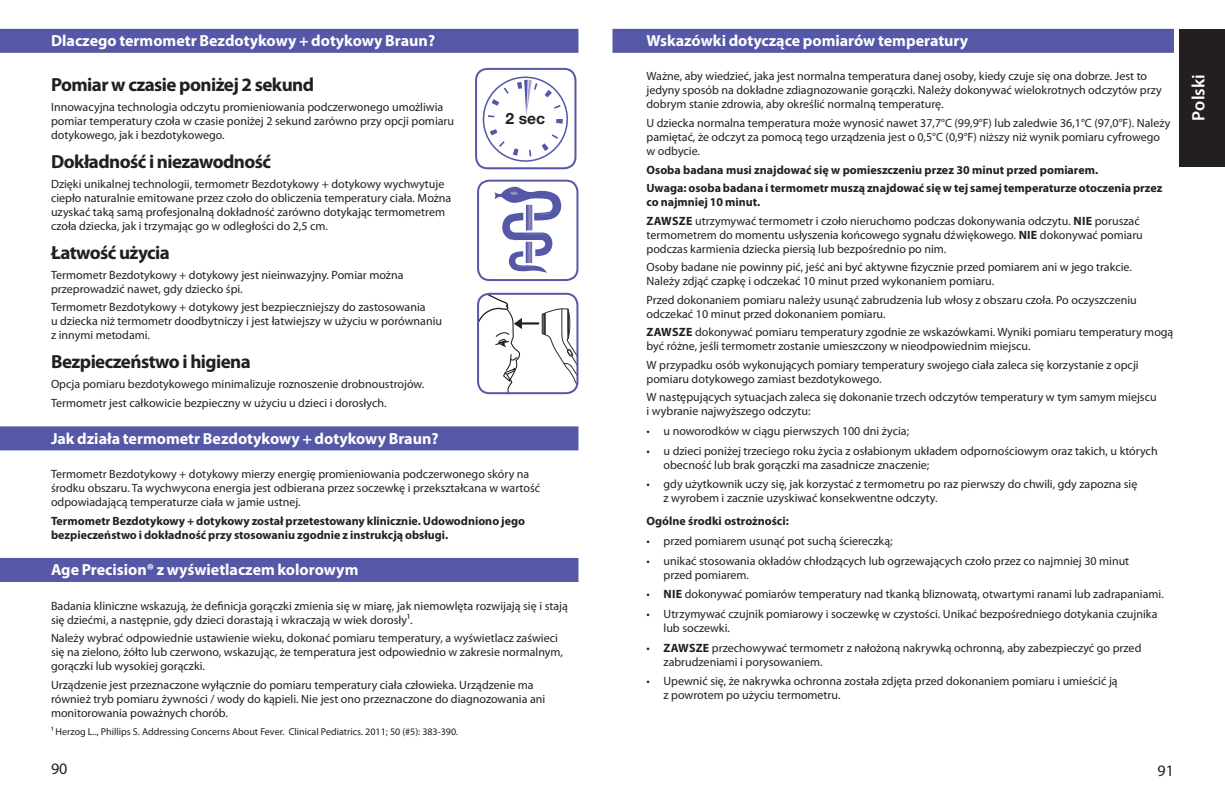
<style>
.page{position:relative;width:1225px;height:794px;background:#fff}
.page>*{position:absolute;margin:0;border:0;box-sizing:border-box;transform-origin:0 0}
.Subhead_2018{font:700 19px "Myriad Pro";letter-spacing:-.03em;color:#231f20}
.LANGUAGES_White{font:600 18px "Myriad Pro";color:#fff}
.Heading_with_Purple{font:700 16px "Myriad Pro";color:#fff}
.t1{font:16px "Myriad Pro";color:#231f20}
.t2{font:700 15.6px "Helvetica Neue";color:#231f20}
.Body_text{font:12px/14px "Myriad Pro";color:#231f20}
.Bulleted_text{font:12px/14px "Myriad Pro";color:#231f20}
.main_text_bold{font:700 12px/14px "Myriad Pro";color:#231f20}
.Body_text-2{font:700 12px "Myriad Pro";color:#231f20}
.Bulleted_text-2{font:700 12px "Myriad Pro";color:#231f20}
.Body_text-3{font:10px "Myriad Pro";color:#231f20}
.s1{font-weight:700}
</style>
<div class="page">
<div style="left:1179px;top:29px;width:46px;height:137px;background:#231f20"></div>
<div style="left:0;top:29px;width:578px;height:24px;background:#5558a6"></div>
<div style="left:0;top:426px;width:578px;height:24px;background:#5558a6"></div>
<div style="left:0;top:558px;width:578px;height:24px;background:#5558a6"></div>
<svg style="left:483px;top:76px;width:85px;height:86px"></svg>
<div style="left:475px;top:68px;width:101px;height:101px;border:2px solid #5558a6;border-radius:11px"></div>
<svg style="left:494px;top:187px;width:67px;height:86px"></svg>
<div style="left:477px;top:180px;width:101px;height:101px;border:2px solid #5558a6;border-radius:11px"></div>
<svg style="left:478px;top:294px;width:99px;height:99px"></svg>
<div style="left:477px;top:293px;width:101px;height:101px;border:2px solid #5558a6;border-radius:11px"></div>
<div style="left:612px;top:29px;width:562px;height:24px;background:#5558a6"></div>
<p class="Heading_with_Purple" style="left:51px;top:30px;width:385px">Dlaczego termometr Bezdotykowy + dotykowy Braun?</p>
<p class="Subhead_2018" style="left:51px;top:72px;width:264px">Pomiar w czasie poniżej 2 sekund</p>
<p class="Body_text" style="left:51px;top:100px;width:404px">Innowacyjna technologia odczytu promieniowania podczerwonego umożliwia pomiar temperatury czoła w czasie poniżej 2 sekund zarówno przy opcji pomiaru dotykowego, jak i bezdotykowego.</p>
<p class="Subhead_2018" style="left:51px;top:149px;width:222px">Dokładność i niezawodność</p>
<p class="Body_text" style="left:51px;top:177px;width:402px">Dzięki unikalnej technologii, termometr Bezdotykowy + dotykowy wychwytuje ciepło naturalnie emitowane przez czoło do obliczenia temperatury ciała. Można uzyskać taką samą profesjonalną dokładność zarówno dotykając termometrem czoła dziecka, jak i trzymając go w odległości do 2,5 cm.</p>
<p class="Subhead_2018" style="left:51px;top:240px;width:120px">Łatwość użycia</p>
<p class="Body_text" style="left:51px;top:268px;width:354px">Termometr Bezdotykowy + dotykowy jest nieinwazyjny. Pomiar można przeprowadzić nawet, gdy dziecko śpi.</p>
<p class="Body_text" style="left:51px;top:300px;width:393px">Termometr Bezdotykowy + dotykowy jest bezpieczniejszy do zastosowania<br>u dziecka niż termometr doodbytniczy i jest łatwiejszy w użyciu w porównaniu z innymi metodami.</p>
<p class="Subhead_2018" style="left:51px;top:350px;width:201px">Bezpieczeństwo i higiena</p>
<p class="Body_text" style="left:51px;top:377px;width:374px">Opcja pomiaru bezdotykowego minimalizuje roznoszenie drobnoustrojów.</p>
<p class="Body_text" style="left:51px;top:396px;width:336px">Termometr jest całkowicie bezpieczny w użyciu u dzieci i dorosłych.</p>
<p class="Heading_with_Purple" style="left:51px;top:428px;width:389px">Jak działa termometr Bezdotykowy + dotykowy Braun?</p>
<p class="Body_text" style="left:51px;top:467px;width:490px">Termometr Bezdotykowy + dotykowy mierzy energię promieniowania podczerwonego skóry na środku obszaru. Ta wychwycona energia jest odbierana przez soczewkę i przekształcana w wartość odpowiadającą temperaturze ciała w jamie ustnej.</p>
<p class="main_text_bold" style="left:51px;top:513px;width:475px">Termometr Bezdotykowy + dotykowy został przetestowany klinicznie. Udowodniono jego bezpieczeństwo i dokładność przy stosowaniu zgodnie z instrukcją obsługi.</p>
<p class="Heading_with_Purple" style="left:51px;top:559px;width:309px">Age Precision® z wyświetlaczem kolorowym</p>
<p class="Body_text" style="left:51px;top:598px;width:518px">Badania kliniczne wskazują, że definicja gorączki zmienia się w miarę, jak niemowlęta rozwijają się i stają się dziećmi, a następnie, gdy dzieci dorastają i wkraczają w wiek dorosły1.</p>
<p class="Body_text" style="left:51px;top:631px;width:513px">Należy wybrać odpowiednie ustawienie wieku, dokonać pomiaru temperatury, a wyświetlacz zaświeci się na zielono, żółto lub czerwono, wskazując, że temperatura jest odpowiednio w zakresie normalnym, gorączki lub wysokiej gorączki.</p>
<p class="Body_text" style="left:51px;top:677px;width:496px">Urządzenie jest przeznaczone wyłącznie do pomiaru temperatury ciała człowieka. Urządzenie ma również tryb pomiaru żywności / wody do kąpieli. Nie jest ono przeznaczone do diagnozowania ani monitorowania poważnych chorób.</p>
<p class="Body_text-3" style="left:51px;top:725px;width:408px">1 Herzog L.., Phillips S. Addressing Concerns About Fever. Clinical Pediatrics. 2011; 50 (#5): 383-390.</p>
<p class="t2" style="left:505px;top:108px;width:41px">2 sec</p>
<p class="Heading_with_Purple" style="left:646px;top:30px;width:323px">Wskazówki dotyczące pomiarów temperatury</p>
<p class="Body_text" style="left:646px;top:69px;width:517px">Ważne, aby wiedzieć, jaka jest normalna temperatura danej osoby, kiedy czuje się ona dobrze. Jest to jedyny sposób na dokładne zdiagnozowanie gorączki. Należy dokonywać wielokrotnych odczytów przy dobrym stanie zdrowia, aby określić normalną temperaturę.</p>
<p class="Body_text" style="left:646px;top:116px;width:525px">U dziecka normalna temperatura może wynosić nawet 37,7°C (99,9°F) lub zaledwie 36,1°C (97,0°F). Należy pamiętać, że odczyt za pomocą tego urządzenia jest o 0,5°C (0,9°F) niższy niż wynik pomiaru cyfrowego w odbycie.</p>
<p class="Body_text-2" style="left:646px;top:162px;width:453px">Osoba badana musi znajdować się w pomieszczeniu przez 30 minut przed pomiarem.</p>
<p class="main_text_bold" style="left:646px;top:181px;width:517px">Uwaga: osoba badana i termometr muszą znajdować się w tej samej temperaturze otoczenia przez co najmniej 10 minut.</p>
<p class="Body_text" style="left:646px;top:213px;width:498px"><span class="s1">ZAWSZE</span> utrzymywać termometr i czoło nieruchomo podczas dokonywania odczytu. <span class="s1">NIE</span> poruszać termometrem do momentu usłyszenia końcowego sygnału dźwiękowego. <span class="s1">NIE</span> dokonywać pomiaru podczas karmienia dziecka piersią lub bezpośrednio po nim.</p>
<p class="Body_text" style="left:646px;top:260px;width:486px">Osoby badane nie powinny pić, jeść ani być aktywne fizycznie przed pomiarem ani w jego trakcie.<br>Należy zdjąć czapkę i odczekać 10 minut przed wykonaniem pomiaru.</p>
<p class="Body_text" style="left:646px;top:292px;width:492px">Przed dokonaniem pomiaru należy usunąć zabrudzenia lub włosy z obszaru czoła. Po oczyszczeniu odczekać 10 minut przed dokonaniem pomiaru.</p>
<p class="Body_text" style="left:646px;top:325px;width:528px"><span class="s1">ZAWSZE</span> dokonywać pomiaru temperatury zgodnie ze wskazówkami. Wyniki pomiaru temperatury mogą być różne, jeśli termometr zostanie umieszczony w nieodpowiednim miejscu.</p>
<p class="Body_text" style="left:646px;top:357px;width:494px">W przypadku osób wykonujących pomiary temperatury swojego ciała zaleca się korzystanie z opcji pomiaru dotykowego zamiast bezdotykowego.</p>
<p class="Body_text" style="left:646px;top:390px;width:512px">W następujących sytuacjach zaleca się dokonanie trzech odczytów temperatury w tym samym miejscu i wybranie najwyższego odczytu:</p>
<p class="Bulleted_text" style="left:646px;top:424px;width:264px">• u noworodków w ciągu pierwszych 100 dni życia;</p>
<p class="Bulleted_text" style="left:663px;top:443px;width:495px;text-indent:-17px">• u dzieci poniżej trzeciego roku życia z osłabionym układem odpornościowym oraz takich, u których obecność lub brak gorączki ma zasadnicze znaczenie;</p>
<p class="Bulleted_text" style="left:663px;top:477px;width:475px;text-indent:-17px">• gdy użytkownik uczy się, jak korzystać z termometru po raz pierwszy do chwili, gdy zapozna się z wyrobem i zacznie uzyskiwać konsekwentne odczyty.</p>
<p class="Bulleted_text-2" style="left:646px;top:513px;width:144px">Ogólne środki ostrożności:</p>
<p class="Bulleted_text" style="left:646px;top:534px;width:248px">• przed pomiarem usunąć pot suchą ściereczką;</p>
<p class="Bulleted_text" style="left:663px;top:553px;width:467px;text-indent:-17px">• unikać stosowania okładów chłodzących lub ogrzewających czoło przez co najmniej 30 minut przed pomiarem.</p>
<p class="Bulleted_text" style="left:646px;top:587px;width:518px">• <span class="s1">NIE</span> dokonywać pomiarów temperatury nad tkanką bliznowatą, otwartymi ranami lub zadrapaniami.</p>
<p class="Bulleted_text" style="left:663px;top:607px;width:495px;text-indent:-17px">• Utrzymywać czujnik pomiarowy i soczewkę w czystości. Unikać bezpośredniego dotykania czujnika lub soczewki.</p>
<p class="Bulleted_text" style="left:663px;top:640px;width:479px;text-indent:-17px">• <span class="s1">ZAWSZE</span> przechowywać termometr z nałożoną nakrywką ochronną, aby zabezpieczyć go przed zabrudzeniami i porysowaniem.</p>
<p class="Bulleted_text" style="left:663px;top:674px;width:456px;text-indent:-17px">• Upewnić się, że nakrywka ochronna została zdjęta przed dokonaniem pomiaru i umieścić ją z powrotem po użyciu termometru.</p>
<h3 class="t1" style="left:51px;top:759px;width:18px">90</h3>
<h3 class="t1" style="left:1157px;top:760px;width:18px">91</h3>
<p class="LANGUAGES_White" style="left:1187px;top:121px;width:48px;rotate:-90deg">Polski</p>
</div>
